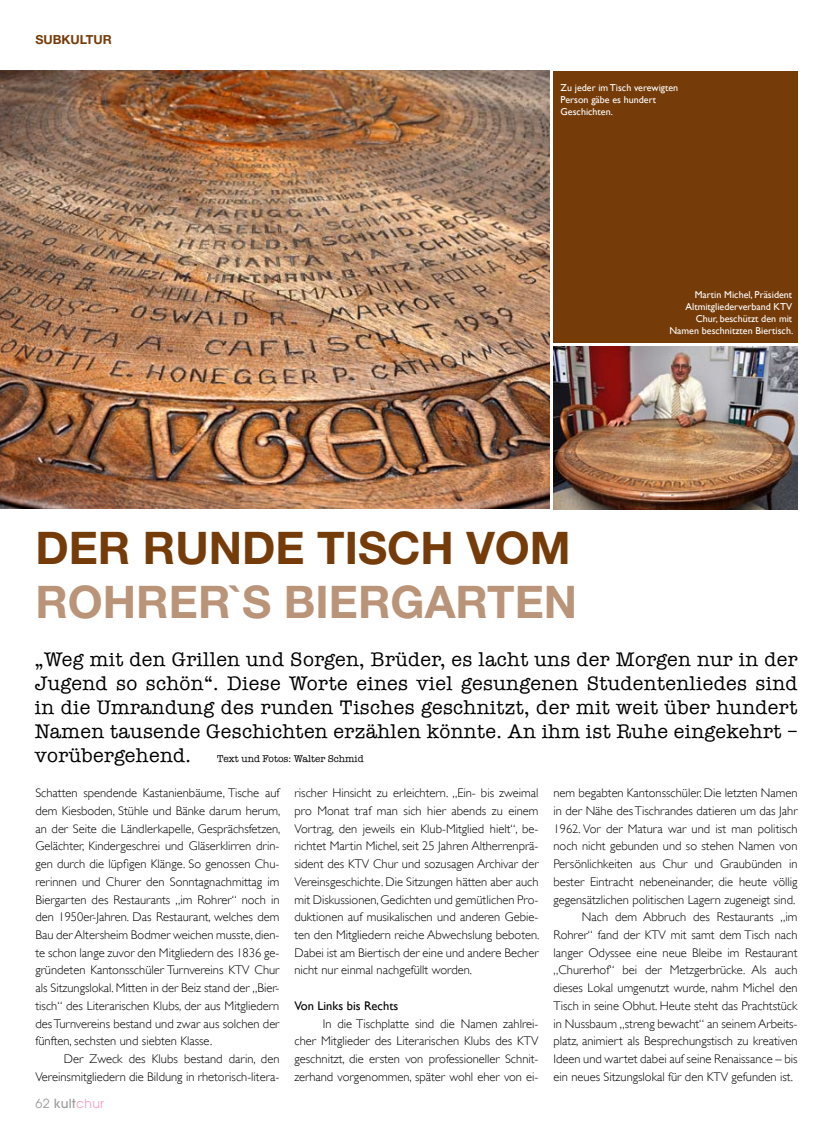
<style>
.page{position:relative;width:833px;height:1134px;background:#fff}
.page>*{position:absolute;margin:0;border:0;box-sizing:border-box;transform-origin:0 0}
.t1{font:700 45px "Helvetica Neue";color:#ba9478}
.t2{font:700 45px "Helvetica Neue";color:#753c0a}
.t3{font:20px/24px "American Typewriter";letter-spacing:.02em;color:#000;text-align:justify}
.t4{font:300 12.5px/17.8px "Gill Sans";color:#000;text-align:justify}
.t5{font:12.5px "Gill Sans";color:#000}
.t6{font:500 12.5px "Avant Garde LT";color:#9c9c9c}
.t7{font:700 12.5px "Helvetica Neue";color:#753c0a}
.t8{font:10px/12px "Gill Sans";color:#fff;text-align:right}
.t9{font:10px "American Typewriter";color:#000}
.s1{font-weight:400}
.s2{font-weight:400;color:#f29ec4}
</style>
<div class="page">
<img style="left:0;top:71px;width:549px;height:438px">
<img style="left:553px;top:347px;width:244px;height:162px">
<div style="left:553px;top:71px;width:245px;height:272px;background:#753c0a"></div>
<p class="t7" style="left:35px;top:32px;width:78px">SUBKULTUR</p>
<p class="t8" style="left:560px;top:82px;width:119px;text-align:left">Zu jeder im Tisch verewigten<br>Person gäbe es hundert<br>Geschichten.</p>
<p class="t8" style="left:669px;top:288px;width:125px">Martin Michel, Präsident<br>Altmitgliederverband KTV<br>Chur, beschützt den mit<br>Namen beschnitzten Biertisch.</p>
<h1 class="t2" style="left:35px;top:520px;width:537px">DER RUNDE TISCH VOM</h1>
<h1 class="t1" style="left:35px;top:574px;width:543px">ROHRER`S BIERGARTEN</h1>
<p class="t3" style="left:35px;top:646px;width:764px">„Weg mit den Grillen und Sorgen, Brüder, es lacht uns der Morgen nur in der Jugend so schön“. Diese Worte eines viel gesungenen Studentenliedes sind in die Umrandung des runden Tisches geschnitzt, der mit weit über hundert Namen tausende Geschichten erzählen könnte. An ihm ist Ruhe eingekehrt – vorübergehend.</p>
<p class="t4" style="left:294px;top:784px;width:246px">rischer Hinsicht zu erleichtern. „Ein- bis zweimal pro Monat traf man sich hier abends zu einem Vortrag, den jeweils ein Klub-Mitglied hielt“, be&shy;richtet Martin Michel, seit 25 Jahren Altherrenprä&shy;sident des KTV Chur und sozusagen Archivar der Vereinsgeschichte. Die Sitzungen hätten aber auch mit Diskussionen, Gedichten und gemütlichen Pro&shy;duktionen auf musikalischen und anderen Gebie&shy;ten den Mitgliedern reiche Abwechslung beboten.<br>Dabei ist am Biertisch der eine und andere Becher nicht nur einmal nachgefüllt worden.</p>
<p class="t5" style="left:294px;top:998px;width:105px">Von Links bis Rechts</p>
<p class="t4" style="left:294px;top:1014px;width:245px;text-indent:28px">In die Tischplatte sind die Namen zahlrei&shy;cher Mitglieder des Literarischen Klubs des KTV geschnitzt, die ersten von professioneller Schnit&shy;zerhand vorgenommen, später wohl eher von ei-</p>
<p class="t9" style="left:217px;top:751px;width:148px">Text und Fotos: Walter Schmid</p>
<p class="t4" style="left:553px;top:784px;width:245px">nem begabten Kantonsschüler. Die letzten Namen</p>
<p class="t4" style="left:553px;top:802px;width:245px">in der Nähe des Tischrandes datieren um das Jahr</p>
<p class="t4" style="left:553px;top:820px;width:245px">1962. Vor der Matura war und ist man politisch</p>
<p class="t4" style="left:553px;top:837px;width:245px">noch nicht gebunden und so stehen Namen von</p>
<p class="t4" style="left:553px;top:855px;width:245px">Persönlichkeiten aus Chur und Graubünden in</p>
<p class="t4" style="left:553px;top:873px;width:245px">bester Eintracht nebeneinander, die heute völlig</p>
<p class="t4" style="left:553px;top:890px;width:243px">gegensätzlichen politischen Lagern zugeneigt sind.</p>
<p class="t4" style="left:582px;top:908px;width:217px">Nach dem Abbruch des Restaurants „im</p>
<p class="t4" style="left:553px;top:926px;width:245px">Rohrer“ fand der KTV mit samt dem Tisch nach</p>
<p class="t4" style="left:553px;top:944px;width:245px">langer Odyssee eine neue Bleibe im Restaurant</p>
<p class="t4" style="left:553px;top:961px;width:245px">„Churerhof“ bei der Metzgerbrücke. Als auch</p>
<p class="t4" style="left:553px;top:979px;width:245px">dieses Lokal umgenutzt wurde, nahm Michel den</p>
<p class="t4" style="left:553px;top:997px;width:245px">Tisch in seine Obhut. Heute steht das Prachtstück</p>
<p class="t4" style="left:553px;top:1014px;width:245px">in Nussbaum „streng bewacht“ an seinem Arbeits-</p>
<p class="t4" style="left:553px;top:1032px;width:245px">platz, animiert als Besprechungstisch zu kreativen</p>
<p class="t4" style="left:553px;top:1050px;width:245px">Ideen und wartet dabei auf seine Renaissance – bis</p>
<p class="t4" style="left:553px;top:1068px;width:241px">ein neues Sitzungslokal für den KTV gefunden ist.</p>
<p class="t4" style="left:35px;top:784px;width:246px">Schatten spendende Kastanienbäume, Tische auf dem Kiesboden, Stühle und Bänke darum herum, an der Seite die Ländlerkapelle, Gesprächsfetzen, Gelächter, Kindergeschrei und Gläserklirren drin&shy;gen durch die lüpfigen Klänge. So genossen Chu&shy;rerinnen und Churer den Sonntagnachmittag im Biergarten des Restaurants „im Rohrer“ noch in den 1950er-Jahren. Das Restaurant, welches dem Bau der Altersheim Bodmer weichen musste, dien&shy;te schon lange zuvor den Mitgliedern des 1836 ge&shy;gründeten Kantonsschüler Turnvereins KTV Chur als Sitzungslokal. Mitten in der Beiz stand der „Bier&shy;tisch“ des Literarischen Klubs, der aus Mitgliedern des Turnvereins bestand und zwar aus solchen der fünften, sechsten und siebten Klasse.</p>
<p class="t4" style="left:35px;top:1050px;width:245px;text-align:right">Der Zweck des Klubs bestand darin, den<br>Vereinsmitgliedern die Bildung in rhetorisch-litera-</p>
<p class="t6" style="left:35px;top:1096px;width:70px"><span class="s1">62</span> kult<span class="s2">chur</span></p>
</div>
